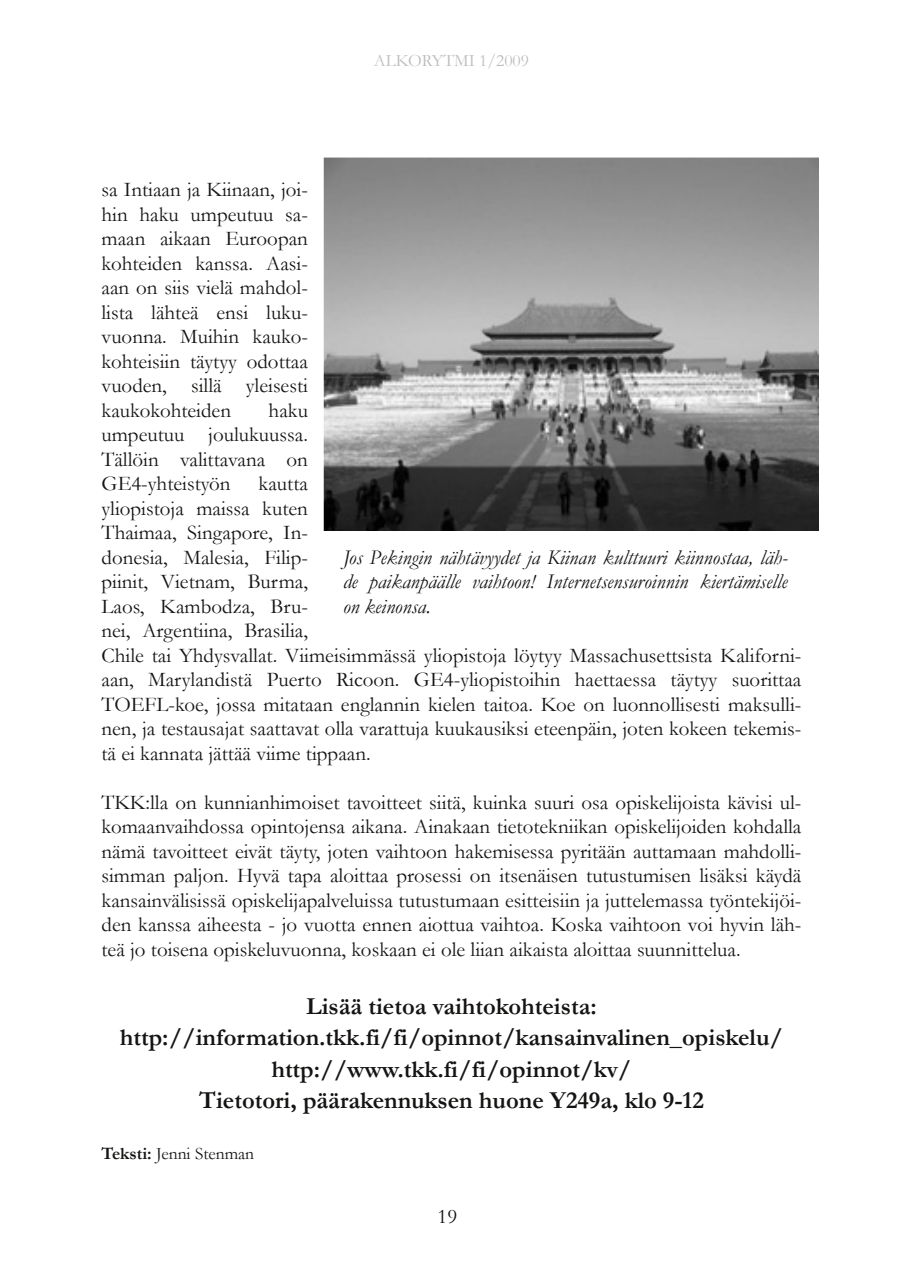
<style>
.page{position:relative;width:903px;height:1271px;background:#fff}
.page>*{position:absolute;margin:0;border:0;box-sizing:border-box;transform-origin:0 0}
.t1{font:700 24.5px/31.5px "Garamond";color:#161413;text-align:center}
.t2{font:21px/24.5px "Garamond";color:#161413;text-align:justify}
.t3{font:italic 21px/24.5px "Garamond";color:#161413;text-align:justify}
.t4{font:17.5px "Garamond";color:#161413}
.t5{font:17.5px "Garamond";color:#bebebe}
.s1{font-weight:700}
</style>
<div class="page">
<img style="left:324px;top:158px;width:495px;height:372px">
<p class="t5" style="left:374px;top:51px;width:157px">ALKORYTMI 1/2009</p>
<p class="t2" style="left:102px;top:177px;width:208px">sa Intiaan ja Kiinaan, joi&shy;hin haku umpeutuu sa&shy;maan aikaan Euroopan kohteiden kanssa. Aasi&shy;aan on siis vielä mahdol&shy;lista lähteä ensi luku&shy;vuonna. Muihin kauko&shy;kohteisiin täytyy odottaa vuoden, sillä yleisesti kaukokohteiden</p>
<p class="t2" style="left:102px;top:398px;width:208px;text-indent:167px">haku umpeutuu joulukuussa.<br>Tällöin valittavana on GE4-yhteistyön</p>
<p class="t2" style="left:102px;top:471px;width:701px;text-align:left;text-indent:157px">kautta<br>yliopistoja maissa kuten<br>Thaimaa, Singapore, In-<br>donesia, Malesia, Filip-<br>piinit, Vietnam, Burma,<br>Laos, Kambodza, Bru-<br>nei, Argentiina, Brasilia,<br>Chile tai Yhdysvallat. Viimeisimmässä yliopistoja löytyy Massachusettsista Kaliforni&shy;aan, Marylandistä Puerto Ricoon. GE4-yliopistoihin haettaessa täytyy suorittaa TOEFL-koe, jossa mitataan englannin kielen taitoa. Koe on luonnollisesti maksulli&shy;nen, ja testausajat saattavat olla varattuja kuukausiksi eteenpäin, joten kokeen tekemis&shy;tä ei kannata jättää viime tippaan.</p>
<p class="t2" style="left:102px;top:790px;width:701px">TKK:lla on kunnianhimoiset tavoitteet siitä, kuinka suuri osa opiskelijoista kävisi ul&shy;komaanvaihdossa opintojensa aikana. Ainakaan tietotekniikan opiskelijoiden kohdalla nämä tavoitteet eivät täyty, joten vaihtoon hakemisessa pyritään auttamaan mahdolli&shy;simman paljon. Hyvä tapa aloittaa prosessi on itsenäisen tutustumisen lisäksi käydä kansainvälisissä opiskelijapalveluissa tutustumaan esitteisiin ja juttelemassa työntekijöi&shy;den kanssa aiheesta - jo vuotta ennen aiottua vaihtoa. Koska vaihtoon voi hyvin läh&shy;teä jo toisena opiskeluvuonna, koskaan ei ole liian aikaista aloittaa suunnittelua.</p>
<p class="t1" style="left:120px;top:990px;width:665px">Lisää tietoa vaihtokohteista: http://information.tkk.fi/fi/opinnot/kansainvalinen_opiskelu/ http://www.tkk.fi/fi/opinnot/kv/<br>Tietotori, päärakennuksen huone Y249a, klo 9-12</p>
<p class="t4" style="left:102px;top:1143px;width:154px"><span class="s1">Teksti:</span> Jenni Stenman</p>
<p class="t3" style="left:343px;top:545px;width:446px">Jos Pekingin nähtävyydet ja Kiinan kulttuuri kiinnostaa, läh&shy;de paikanpäälle vaihtoon! Internetsensuroinnin kiertämiselle on keinonsa.</p>
<p class="t2" style="left:438px;top:1204px;width:21px">19</p>
</div>
